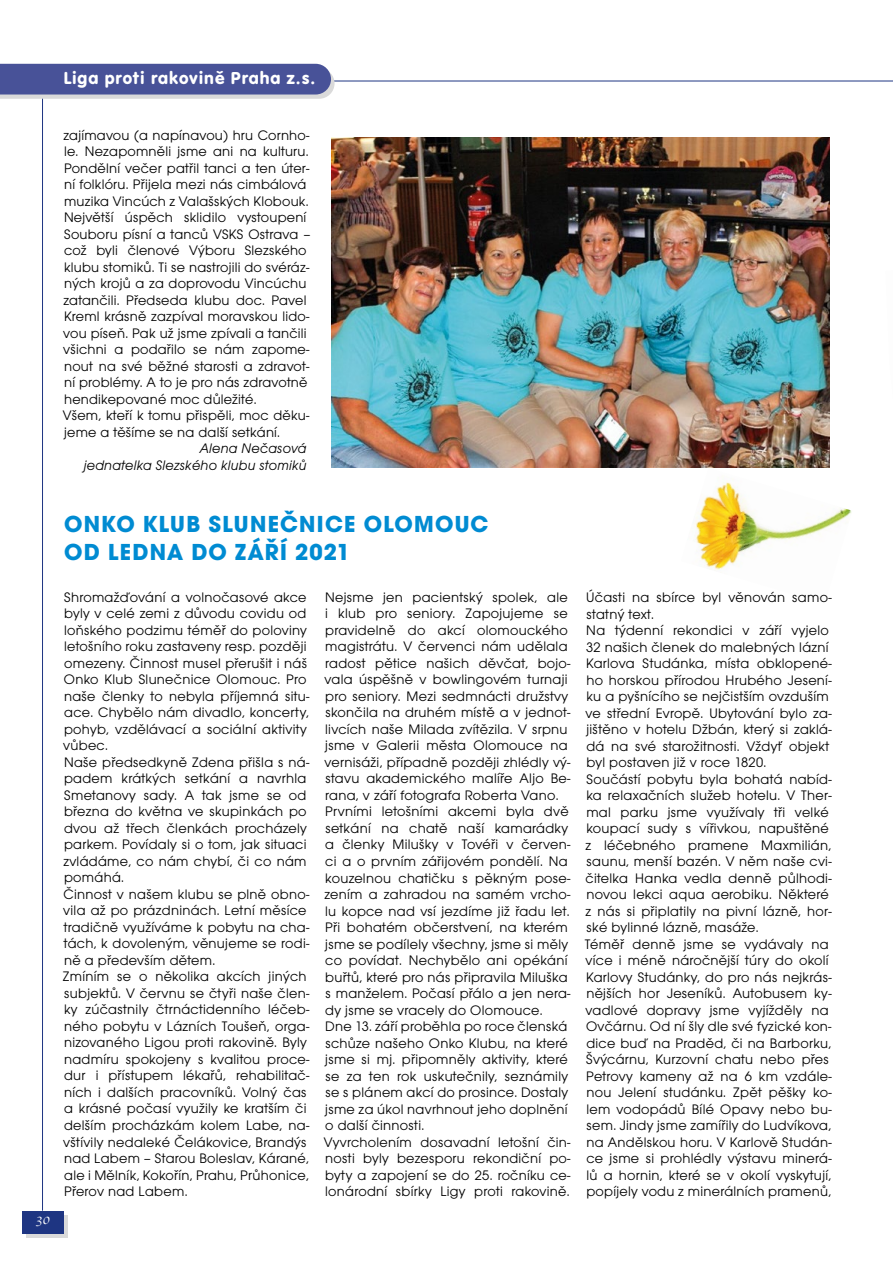
<style>
.page{position:relative;width:893px;height:1263px;background:#fff}
.page>*{position:absolute;margin:0;border:0;box-sizing:border-box;transform-origin:0 0}
.t1{font:700 24px/28.5px "Avant Gar Got Itc TOT";letter-spacing:.05em;color:#008bd2}
.t2{font:18px "VAG Rundschrift DOT";letter-spacing:.05em;color:#fff}
.t3{font:14.25px/16.5px "Avant Gar Got Itc TOT Boo";letter-spacing:.02em;color:#000}
.t4{font:14.25px/16.5px "Avant Gar Got Itc TOT Boo Obl";letter-spacing:.015em;color:#000;text-align:right}
.t5{font:14.25px "Apple Chancery";color:#fff}
</style>
<div class="page">
<svg style="left:26px;top:1215px;width:42px;height:23px"></svg>
<div style="left:22px;top:1211px;width:42px;height:22px;background:#1e3582"></div>
<hr style="left:42px;top:95px;width:1px;height:1116px;background:#1e3582">
<hr style="left:306px;top:81px;width:587px;height:1px;background:#1e3582">
<svg style="left:0;top:64px;width:335px;height:35px;background:#5e66a2"></svg>
<img style="left:695px;top:482px;width:157px;height:88px">
<img style="left:331px;top:137px;width:498px;height:330px">
<p class="t2" style="left:64px;top:67px;width:253px">Liga proti rakovině Praha z.s.</p>
<p class="t5" style="left:36px;top:1208px;width:16px">30</p>
<p class="t3" style="left:63px;top:127px;width:249px">zajímavou (a napínavou) hru Cornho&shy;le. Nezapomněli jsme ani na kulturu.<br>Pondělní večer patřil tanci a ten úter&shy;ní folklóru. Přijela mezi nás cimbálová muzika Vincúch z Valašských Klobouk.<br>Největší úspěch sklidilo vystoupení Souboru písní a tanců VSKS Ostrava – což byli členové Výboru Slezského klubu stomiků. Ti se nastrojili do svéráz&shy;ných krojů a za doprovodu Vincúchu zatančili. Předseda klubu doc. Pavel Kreml krásně zazpíval moravskou lido&shy;vou píseň. Pak už jsme zpívali a tančili všichni a podařilo se nám zapome&shy;nout na své běžné starosti a zdravot&shy;ní problémy. A to je pro nás zdravotně hendikepované moc důležité.<br>Všem, kteří k tomu přispěli, moc děku&shy;jeme a těšíme se na další setkání.</p>
<p class="t4" style="left:84px;top:440px;width:224px">Alena Nečasová<br>jednatelka Slezského klubu stomiků</p>
<h1 class="t1" style="left:64px;top:509px;width:426px">ONKO KLUB SLUNEČNICE OLOMOUC<br>OD LEDNA DO ZÁŘÍ 2021</h1>
<p class="t3" style="left:63px;top:589px;width:248px">Shromažďování a volnočasové akce byly v celé zemi z důvodu covidu od loňského podzimu téměř do poloviny letošního roku zastaveny resp. později omezeny. Činnost musel přerušit i náš Onko Klub Slunečnice Olomouc. Pro naše členky to nebyla příjemná situ&shy;ace. Chybělo nám divadlo, koncerty, pohyb, vzdělávací a sociální aktivity vůbec.<br>Naše předsedkyně Zdena přišla s ná&shy;padem krátkých setkání a navrhla Smetanovy sady. A tak jsme se od března do května ve skupinkách po dvou až třech členkách procházely parkem. Povídaly si o tom, jak situaci zvládáme, co nám chybí, či co nám pomáhá.<br>Činnost v našem klubu se plně obno&shy;vila až po prázdninách. Letní měsíce tradičně využíváme k pobytu na cha&shy;tách, k dovoleným, věnujeme se rodi&shy;ně a především dětem.<br>Zmíním se o několika akcích jiných subjektů. V červnu se čtyři naše člen&shy;ky zúčastnily čtrnáctidenního léčeb&shy;ného pobytu v Lázních Toušeň, orga&shy;nizovaného Ligou proti rakovině. Byly nadmíru spokojeny s kvalitou proce&shy;dur i přístupem lékařů, rehabilitač&shy;ních i dalších pracovníků. Volný čas a krásné počasí využily ke kratším či delším procházkám kolem Labe, na&shy;vštívily nedaleké Čelákovice, Brandýs nad Labem – Starou Boleslav, Kárané, ale i Mělník, Kokořín, Prahu, Průhonice, Přerov nad Labem.</p>
<p class="t3" style="left:324px;top:589px;width:248px">Nejsme jen pacientský spolek, ale i klub pro seniory. Zapojujeme se pravidelně do akcí olomouckého magistrátu. V červenci nám udělala radost pětice našich děvčat, bojo&shy;vala úspěšně v bowlingovém turnaji pro seniory. Mezi sedmnácti družstvy skončila na druhém místě a v jednot&shy;livcích naše Milada zvítězila. V srpnu jsme v Galerii města Olomouce na vernisáži, případně později zhlédly vý&shy;stavu akademického malíře Aljo Be&shy;rana, v září fotografa Roberta Vano.<br>Prvními letošními akcemi byla dvě setkání na chatě naší kamarádky a členky Milušky v Tovéři v červen&shy;ci a o prvním zářijovém pondělí. Na kouzelnou chatičku s pěkným pose&shy;zením a zahradou na samém vrcho&shy;lu kopce nad vsí jezdíme již řadu let.<br>Při bohatém občerstvení, na kterém jsme se podílely všechny, jsme si měly co povídat. Nechybělo ani opékání buřtů, které pro nás připravila Miluška s manželem. Počasí přálo a jen nera&shy;dy jsme se vracely do Olomouce.<br>Dne 13. září proběhla po roce členská schůze našeho Onko Klubu, na které jsme si mj. připomněly aktivity, které se za ten rok uskutečnily, seznámily se s plánem akcí do prosince. Dostaly jsme za úkol navrhnout jeho doplnění o další činnosti.<br>Vyvrcholením dosavadní letošní čin&shy;nosti byly bezesporu rekondiční po&shy;byty a zapojení se do 25. ročníku ce&shy;lonárodní sbírky Ligy proti rakovině.</p>
<p class="t3" style="left:585px;top:589px;width:248px">Účasti na sbírce byl věnován samo&shy;statný text.<br>Na týdenní rekondici v září vyjelo 32 našich členek do malebných lázní Karlova Studánka, místa obklopené&shy;ho horskou přírodou Hrubého Jesení&shy;ku a pyšnícího se nejčistším ovzduším ve střední Evropě. Ubytování bylo za&shy;jištěno v hotelu Džbán, který si zaklá&shy;dá na své starožitnosti. Vždyť objekt byl postaven již v roce 1820.<br>Součástí pobytu byla bohatá nabíd&shy;ka relaxačních služeb hotelu. V Ther&shy;mal parku jsme využívaly tři velké koupací sudy s vířivkou, napuštěné z léčebného pramene Maxmilián, saunu, menší bazén. V něm naše cvi&shy;čitelka Hanka vedla denně půlhodi&shy;novou lekci aqua aerobiku. Některé z nás si připlatily na pivní lázně, hor&shy;ské bylinné lázně, masáže.<br>Téměř denně jsme se vydávaly na více i méně náročnější túry do okolí Karlovy Studánky, do pro nás nejkrás&shy;nějších hor Jeseníků. Autobusem ky&shy;vadlové dopravy jsme vyjížděly na Ovčárnu. Od ní šly dle své fyzické kon&shy;dice buď na Praděd, či na Barborku, Švýcárnu, Kurzovní chatu nebo přes Petrovy kameny až na 6 km vzdále&shy;nou Jelení studánku. Zpět pěšky ko&shy;lem vodopádů Bílé Opavy nebo bu&shy;sem. Jindy jsme zamířily do Ludvíkova, na Andělskou horu. V Karlově Studán&shy;ce jsme si prohlédly výstavu minerá&shy;lů a hornin, které se v okolí vyskytují, popíjely vodu z minerálních pramenů,</p>
</div>
